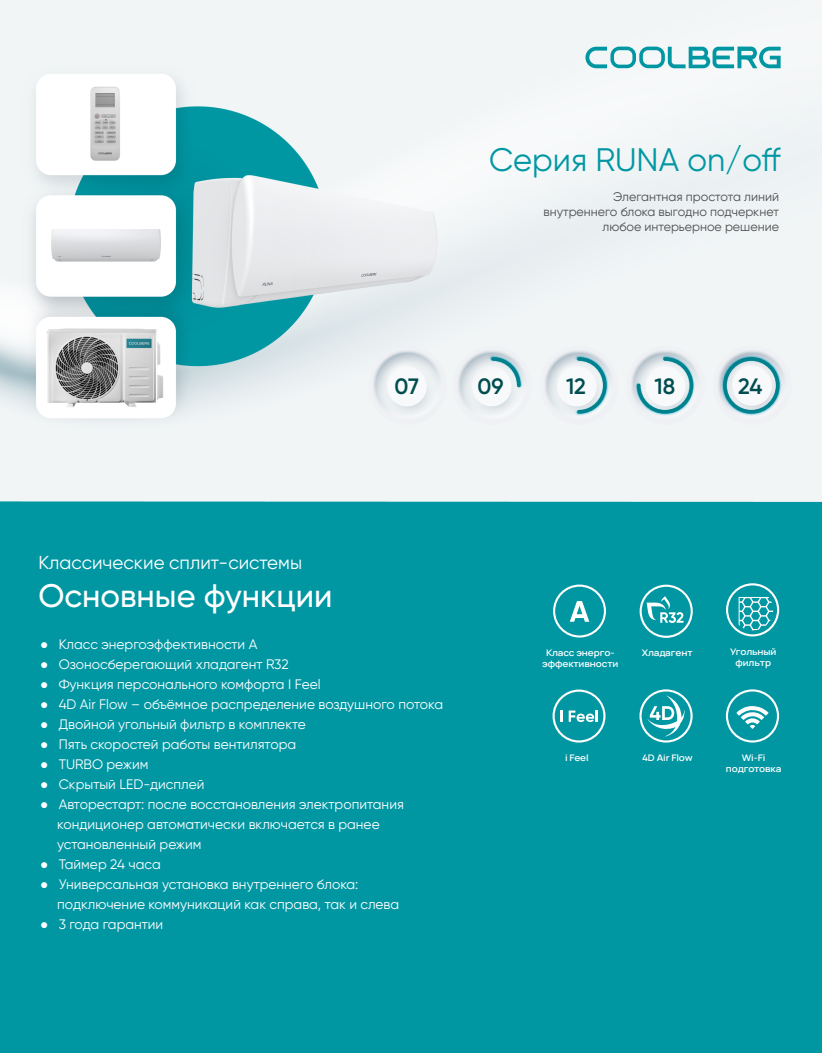
<style>
.page{position:relative;width:822px;height:1053px;background:#fff}
.page>*{position:absolute;margin:0;border:0;box-sizing:border-box;transform-origin:0 0}
.t1{font:500 32.5px "Gilroy";color:#fff}
.t2{font:32.5px "Gilroy";color:#0097a3}
.t3{font:600 22.25px "Gilroy";color:#004d51}
.t4{font:18.75px "Gilroy";color:#fff}
.t5{font:13.75px/20px "Gilroy";color:#fff}
.t6{font:12.5px/15px "Gilroy";color:#4d4d4f;text-align:right}
.t7{font:200 9px/10.8px "Manrope";letter-spacing:-.01em;color:#fff;text-align:center;scale:1.11 1}
.s1{font-family:"Arial";font-weight:700}
.s2{font-family:"Arial Narrow"}
</style>
<div class="page">
<div style="left:0;top:450px;width:822px;height:602px;background:#0097a3"></div>
<img style="left:0;top:0;width:822px;height:501px">
<svg style="left:585px;top:47px;width:196px;height:21px"></svg>
<img style="left:489px;top:389px;width:34px;height:1px">
<svg style="left:489px;top:355px;width:34px;height:34px"></svg>
<svg style="left:575px;top:355px;width:34px;height:60px"></svg>
<img style="left:634px;top:355px;width:62px;height:61px">
<svg style="left:635px;top:355px;width:60px;height:60px"></svg>
<img style="left:721px;top:355px;width:61px;height:61px">
<div style="left:723px;top:357px;width:57px;height:56px;border:4px solid #00828e;border-radius:50%"></div>
<svg style="left:726px;top:583px;width:53px;height:53px"></svg>
<svg style="left:553px;top:689px;width:52px;height:53px"></svg>
<svg style="left:639px;top:689px;width:54px;height:53px"></svg>
<svg style="left:726px;top:689px;width:53px;height:53px"></svg>
<svg style="left:553px;top:584px;width:53px;height:53px"></svg>
<svg style="left:640px;top:584px;width:53px;height:53px"></svg>
<h1 class="t2" style="left:489px;top:140px;width:293px">Серия RUNA on/off</h1>
<p class="t6" style="left:544px;top:189px;width:237px">Элегантная простота линий внутреннего блока выгодно подчеркнет любое интерьерное решение</p>
<h3 class="t4" style="left:38px;top:551px;width:265px">Классические сплит-системы</h3>
<h2 class="t3" style="left:395px;top:372px;width:26px">07</h2>
<h2 class="t3" style="left:478px;top:372px;width:28px">09</h2>
<h2 class="t3" style="left:566px;top:372px;width:21px">12</h2>
<h2 class="t3" style="left:655px;top:372px;width:22px">18</h2>
<h2 class="t3" style="left:738px;top:372px;width:26px">24</h2>
<h1 class="t1" style="left:38px;top:575px;width:296px">Основные функции</h1>
<p class="t5" style="left:40px;top:633px;width:219px"><span class="s1">●</span> Класс энергоэффективности А</p>
<p class="t5" style="left:40px;top:653px;width:250px"><span class="s1">●</span> Озоносберегающий хладагент R32</p>
<p class="t5" style="left:40px;top:673px;width:282px"><span class="s1">●</span> Функция персонального комфорта I Feel</p>
<p class="t5" style="left:40px;top:693px;width:405px"><span class="s1">●</span> 4D Air Flow – объёмное распределение воздушного потока</p>
<p class="t5" style="left:40px;top:713px;width:267px"><span class="s1">●</span> Двойной угольный фильтр в комплекте</p>
<p class="t5" style="left:40px;top:733px;width:258px"><span class="s1">●</span> Пять скоростей работы вентилятора</p>
<p class="t5" style="left:40px;top:753px;width:110px"><span class="s1">●</span> TURBO режим</p>
<p class="t5" style="left:40px;top:773px;width:166px"><span class="s1">●</span> Скрытый LED-дисплей</p>
<p class="t5" style="left:57px;top:793px;width:348px;text-indent:-17px"><span class="s1">●</span> Авторестарт: после восстановления электропитания кондиционер автоматически включается в ранее установленный режим</p>
<p class="t5" style="left:40px;top:853px;width:122px"><span class="s1">●</span> Таймер 24 часа</p>
<p class="t5" style="left:57px;top:873px;width:344px;text-indent:-17px"><span class="s1">●</span> Универсальная установка внутреннего блока: подключение коммуникаций как справа, так и слева</p>
<p class="t5" style="left:40px;top:913px;width:125px"><span class="s2">●</span> 3 года гарантии</p>
<p class="t7" style="left:542px;top:647px;width:70px">Класс энерго&shy;эффективности</p>
<p class="t7" style="left:642px;top:647px;width:47px">Хладагент</p>
<p class="t7" style="left:730px;top:645px;width:43px">Угольный фильтр</p>
<p class="t7" style="left:565px;top:752px;width:23px">i Feel</p>
<p class="t7" style="left:642px;top:752px;width:47px">4D Air Flow</p>
<p class="t7" style="left:726px;top:752px;width:52px">Wi-Fi подготовка</p>
</div>
